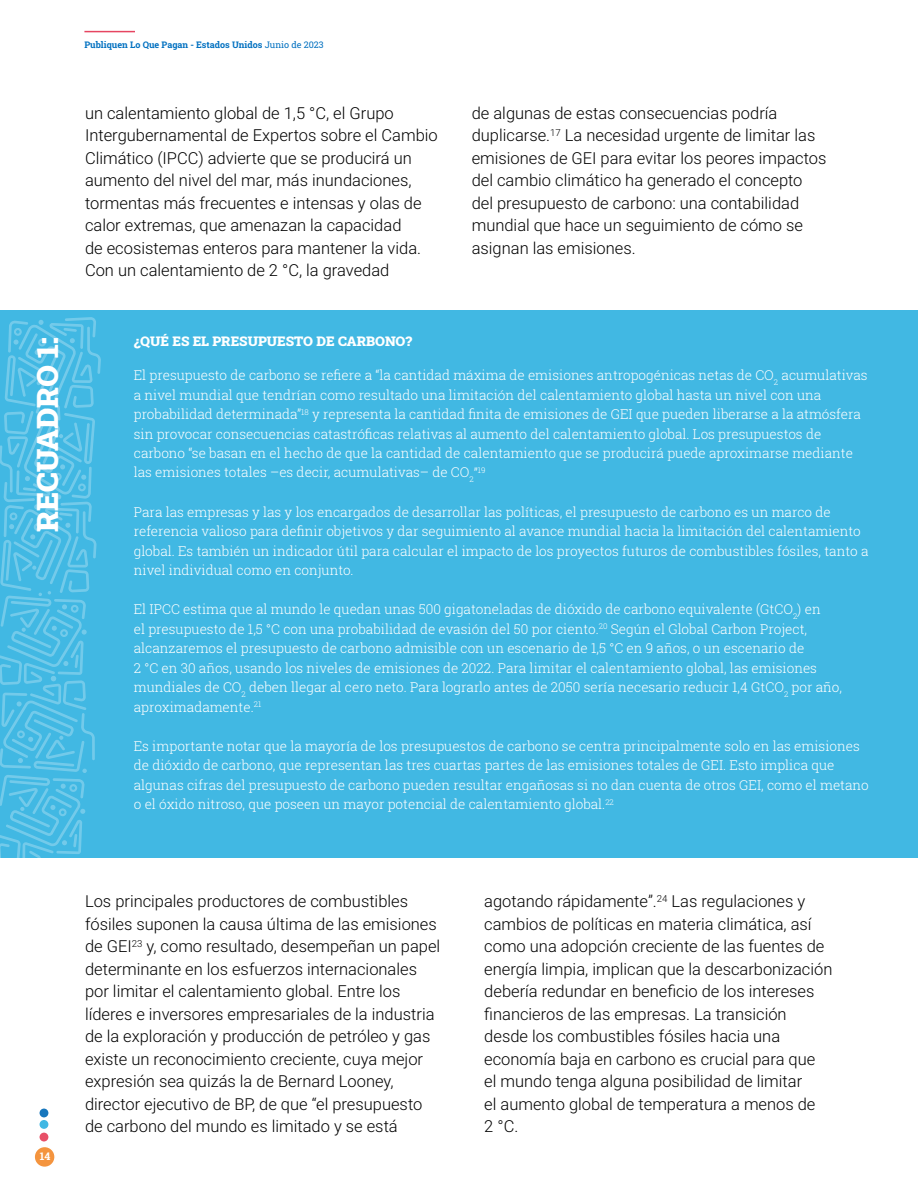
<style>
.page{position:relative;width:918px;height:1188px;background:#fff}
.page>*{position:absolute;margin:0;border:0;box-sizing:border-box;transform-origin:0 0}
.t1{font:900 30px "Roboto Slab";color:#fff}
.t2{font:300 16.5px/22.5px "Roboto";color:#000}
.t3{font:300 13.5px/19.5px "Roboto Slab";color:#fff}
.t4{font:900 13.5px "Roboto Slab";color:#fff}
.t5{font:700 10.5px "Roboto Slab";color:#fff}
.t6{font:700 9px "Roboto Slab";color:#0070c0}
.s1{font-weight:400}
</style>
<div class="page">
<div style="left:33px;top:1146px;width:23px;height:22px;background:#f4943e;border:2px solid #fff;border-radius:50%"></div>
<div style="left:40px;top:1133px;width:8px;height:9px;background:#e85068;border-radius:50%"></div>
<hr style="left:84px;top:31px;width:51px;height:1px;background:#e64561">
<div style="left:40px;top:1120px;width:8px;height:9px;background:#41b8e3;border-radius:50%"></div>
<div style="left:40px;top:1109px;width:8px;height:8px;background:#1877bd;border-radius:50%"></div>
<div style="left:0;top:311px;width:918px;height:547px;background:#41b8e3"></div>
<svg style="left:0;top:317px;width:101px;height:541px"></svg>
<p class="t6" style="left:84px;top:39px;width:241px">Publiquen Lo Que Pagan - Estados Unidos <span class="s1">Junio de 2023</span></p>
<p class="t2" style="left:85px;top:101px;width:354px">un calentamiento global de 1,5 °C, el Grupo Intergubernamental de Expertos sobre el Cambio Climático (IPCC) advierte que se producirá un aumento del nivel del mar, más inundaciones, tormentas más frecuentes e intensas y olas de calor extremas, que amenazan la capacidad<br>de ecosistemas enteros para mantener la vida.<br>Con un calentamiento de 2 °C, la gravedad</p>
<p class="t2" style="left:472px;top:101px;width:356px">de algunas de estas consecuencias podría duplicarse.<sup>17</sup> La necesidad urgente de limitar las emisiones de GEI para evitar los peores impactos del cambio climático ha generado el concepto del presupuesto de carbono: una contabilidad mundial que hace un seguimiento de cómo se asignan las emisiones.</p>
<h1 class="t1" style="left:27px;top:532px;width:197px;rotate:-90deg">RECUADRO 1:</h1>
<p class="t4" style="left:134px;top:331px;width:280px">¿QUÉ ES EL PRESUPUESTO DE CARBONO?</p>
<p class="t3" style="left:134px;top:365px;width:735px">El presupuesto de carbono se refiere a “la cantidad máxima de emisiones antropogénicas netas de CO<sub>2</sub> acumulativas a nivel mundial que tendrían como resultado una limitación del calentamiento global hasta un nivel con una probabilidad determinada”<sup>18</sup> y representa la cantidad finita de emisiones de GEI que pueden liberarse a la atmósfera sin provocar consecuencias catastróficas relativas al aumento del calentamiento global. Los presupuestos de carbono “se basan en el hecho de que la cantidad de calentamiento que se producirá puede aproximarse mediante las emisiones totales –es decir, acumulativas– de CO<sub>2</sub>”<sup>19</sup></p>
<p class="t3" style="left:134px;top:502px;width:736px">Para las empresas y las y los encargados de desarrollar las políticas, el presupuesto de carbono es un marco de referencia valioso para definir objetivos y dar seguimiento al avance mundial hacia la limitación del calentamiento global. Es también un indicador útil para calcular el impacto de los proyectos futuros de combustibles fósiles, tanto a nivel individual como en conjunto.</p>
<p class="t3" style="left:134px;top:599px;width:710px">El IPCC estima que al mundo le quedan unas 500 gigatoneladas de dióxido de carbono equivalente (GtCO<sub>2</sub>) en<br>el presupuesto de 1,5 °C con una probabilidad de evasión del 50 por ciento.<sup>20</sup> Según el Global Carbon Project, alcanzaremos el presupuesto de carbono admisible con un escenario de 1,5 °C en 9 años, o un escenario de<br>2 °C en 30 años, usando los niveles de emisiones de 2022. Para limitar el calentamiento global, las emisiones mundiales de CO<sub>2</sub> deben llegar al cero neto. Para lograrlo antes de 2050 sería necesario reducir 1,4 GtCO<sub>2</sub> por año, aproximadamente.<sup>21</sup></p>
<p class="t3" style="left:134px;top:736px;width:736px">Es importante notar que la mayoría de los presupuestos de carbono se centra principalmente solo en las emisiones de dióxido de carbono, que representan las tres cuartas partes de las emisiones totales de GEI. Esto implica que algunas cifras del presupuesto de carbono pueden resultar engañosas si no dan cuenta de otros GEI, como el metano o el óxido nitroso, que poseen un mayor potencial de calentamiento global.<sup>22</sup></p>
<p class="t5" style="left:40px;top:1149px;width:12px">14</p>
<p class="t2" style="left:85px;top:889px;width:357px">Los principales productores de combustibles fósiles suponen la causa última de las emisiones de GEI<sup>23</sup> y, como resultado, desempeñan un papel determinante en los esfuerzos internacionales por limitar el calentamiento global. Entre los líderes e inversores empresariales de la industria de la exploración y producción de petróleo y gas existe un reconocimiento creciente, cuya mejor expresión sea quizás la de Bernard Looney, director ejecutivo de BP, de que “el presupuesto de carbono del mundo es limitado y se está</p>
<p class="t2" style="left:484px;top:889px;width:350px">agotando rápidamente”.<sup>24</sup> Las regulaciones y cambios de políticas en materia climática, así como una adopción creciente de las fuentes de energía limpia, implican que la descarbonización debería redundar en beneficio de los intereses financieros de las empresas. La transición desde los combustibles fósiles hacia una economía baja en carbono es crucial para que<br>el mundo tenga alguna posibilidad de limitar<br>el aumento global de temperatura a menos de<br>2 °C.</p>
</div>
